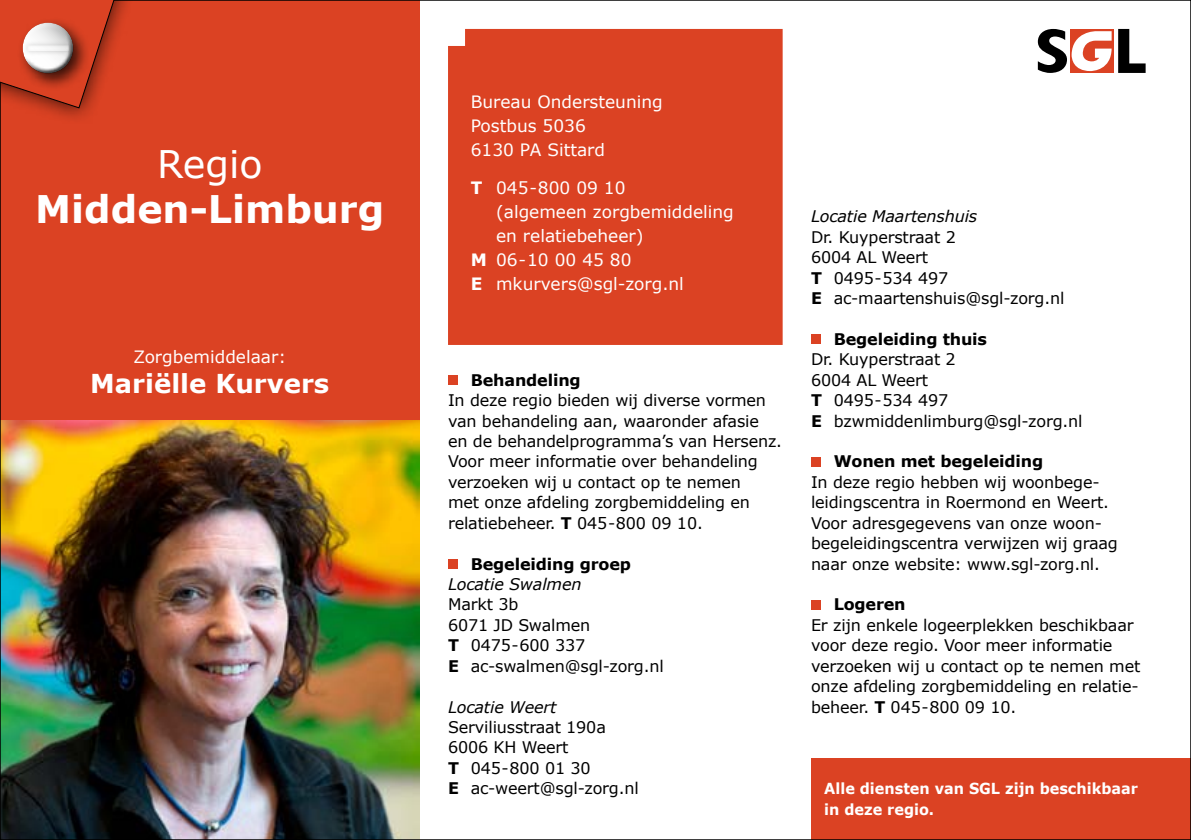
<style>
.page{position:relative;width:1191px;height:840px;background:#fff}
.page>*{position:absolute;margin:0;border:0;box-sizing:border-box;transform-origin:0 0}
.t1{font:700 38px "Verdana";color:#fff}
.t2{font:38px "Verdana";color:#fff}
.t3{font:700 26px "Verdana";color:#fff}
.t4{font:17px/24px "Verdana";color:#fff}
.t5{font:16px/20.4px "Verdana";letter-spacing:-.01em;color:#000}
.t6{font:700 16px "Verdana";letter-spacing:-.01em;color:#000}
.t7{font:italic 16px "Verdana";letter-spacing:-.01em;color:#000}
.t8{font:700 15.2px/20.4px "Verdana";color:#fff;scale:.95 1}
.s1{font-weight:700}
</style>
<div class="page">
<div style="left:448px;top:29px;width:334px;height:316px;background:#db4223"></div>
<img style="left:2px;top:420px;width:418px;height:417px">
<svg style="left:1118px;top:29px;width:27px;height:44px"></svg>
<svg style="left:1111px;top:29px;width:2px;height:44px"></svg>
<svg style="left:1037px;top:29px;width:74px;height:44px"></svg>
<div style="left:811px;top:758px;width:380px;height:81px;background:#db4223"></div>
<div style="left:448px;top:375px;width:10px;height:9px;background:#db4223"></div>
<div style="left:448px;top:558px;width:10px;height:10px;background:#db4223"></div>
<div style="left:811px;top:334px;width:9px;height:10px;background:#db4223"></div>
<div style="left:811px;top:456px;width:9px;height:10px;background:#db4223"></div>
<div style="left:811px;top:599px;width:9px;height:10px;background:#db4223"></div>
<div style="left:0;top:0;width:420px;height:420px;background:#db4223"></div>
<div style="left:0;top:0;width:151px;height:125px;background:#000;opacity:.75"></div>
<svg style="left:0;top:0;width:134px;height:108px"></svg>
<div style="left:16px;top:16px;width:75px;height:75px;background:#000;opacity:.75"></div>
<div style="left:21px;top:21px;width:53px;height:42px;background:#adaeae;opacity:.75"></div>
<div style="left:21px;top:30px;width:56px;height:46px;background:#000;opacity:.75"></div>
<div style="left:21px;top:39px;width:54px;height:18px;background:#000;opacity:.75"></div>
<svg style="left:27px;top:45px;width:42px;height:6px"></svg>
<h1 class="t2" style="left:157px;top:139px;width:107px">Regio</h1>
<h1 class="t1" style="left:35px;top:185px;width:351px">Midden-Limburg</h1>
<p class="t4" style="left:133px;top:344px;width:154px">Zorgbemiddelaar:</p>
<h2 class="t3" style="left:90px;top:366px;width:241px">Mariëlle Kurvers</h2>
<p class="t4" style="left:471px;top:89px;width:194px">Bureau Ondersteuning<br>Postbus 5036<br>6130 PA Sittard</p>
<p class="t4" style="left:471px;top:175px;width:156px"><span class="s1">T</span> 045-800 09 10</p>
<p class="t4" style="left:496px;top:199px;width:239px">(algemeen zorgbemiddeling</p>
<p class="t4" style="left:496px;top:224px;width:149px">en relatiebeheer)</p>
<p class="t4" style="left:471px;top:248px;width:162px"><span class="s1">M</span> 06-10 00 45 80</p>
<p class="t4" style="left:471px;top:272px;width:215px"><span class="s1">E</span> mkurvers@sgl-zorg.nl</p>
<p class="t6" style="left:471px;top:369px;width:112px">Behandeling</p>
<p class="t5" style="left:448px;top:390px;width:335px">In deze regio bieden wij diverse vormen van behandeling aan, waaronder afasie en de behandelprogramma’s van Hersenz.<br>Voor meer informatie over behandeling verzoeken wij u contact op te nemen<br>met onze afdeling zorgbemiddeling en relatiebeheer. <span class="s1">T</span> 045-800 09 10.</p>
<p class="t6" style="left:471px;top:553px;width:162px">Begeleiding groep</p>
<p class="t7" style="left:448px;top:573px;width:135px">Locatie Swalmen</p>
<p class="t5" style="left:448px;top:594px;width:217px">Markt 3b<br>6071 JD Swalmen<br><span class="s1">T</span> 0475-600 337<br><span class="s1">E</span> ac-swalmen@sgl-zorg.nl</p>
<p class="t7" style="left:448px;top:696px;width:110px">Locatie Weert</p>
<p class="t5" style="left:448px;top:716px;width:192px">Serviliusstraat 190a<br>6006 KH Weert<br><span class="s1">T</span> 045-800 01 30<br><span class="s1">E</span> ac-weert@sgl-zorg.nl</p>
<p class="t7" style="left:811px;top:206px;width:168px">Locatie Maartenshuis</p>
<p class="t5" style="left:811px;top:227px;width:255px">Dr. Kuyperstraat 2<br>6004 AL Weert<br><span class="s1">T</span> 0495-534 497<br><span class="s1">E</span> ac-maartenshuis@sgl-zorg.nl</p>
<p class="t6" style="left:833px;top:328px;width:155px">Begeleiding thuis</p>
<p class="t5" style="left:811px;top:349px;width:273px">Dr. Kuyperstraat 2<br>6004 AL Weert<br><span class="s1">T</span> 0495-534 497<br><span class="s1">E</span> bzwmiddenlimburg@sgl-zorg.nl</p>
<p class="t6" style="left:833px;top:451px;width:211px">Wonen met begeleiding</p>
<p class="t5" style="left:811px;top:472px;width:308px">In deze regio hebben wij woonbege&shy;leidingscentra in Roermond en Weert.<br>Voor adresgegevens van onze woon&shy;begeleidingscentra verwijzen wij graag naar onze website: www.sgl-zorg.nl.</p>
<p class="t6" style="left:833px;top:594px;width:73px">Logeren</p>
<p class="t5" style="left:811px;top:614px;width:331px">Er zijn enkele logeerplekken beschikbaar voor deze regio. Voor meer informatie verzoeken wij u contact op te nemen met onze afdeling zorgbemiddeling en relatie&shy;beheer. <span class="s1">T</span> 045-800 09 10.</p>
<p class="t8" style="left:824px;top:778px;width:332px">Alle diensten van SGL zijn beschikbaar in deze regio.</p>
</div>
